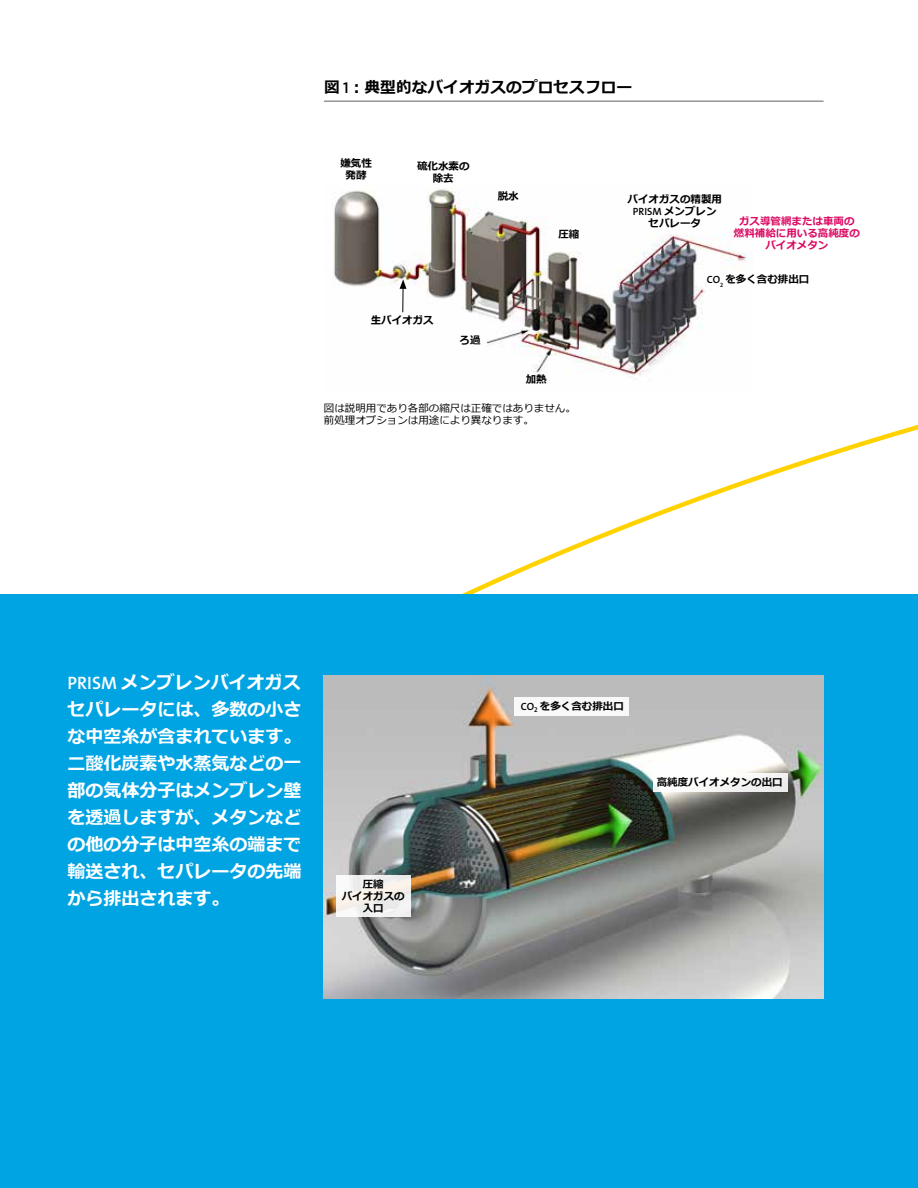
<style>
.page{position:relative;width:918px;height:1188px;background:#fff}
.page>*{position:absolute;margin:0;border:0;box-sizing:border-box;transform-origin:0 0}
.t1{font:700 18px/27px "Meiryo";color:#fff;text-align:justify}
.t2{font:700 15.75px "Meiryo";color:#000}
.t3{font:700 10.5px/12px "Meiryo";color:#000;text-align:center}
.t4{font:10.5px/12px "Meiryo";color:#000}
.t5{font:700 10.5px/12px "Meiryo";color:#db0962;text-align:center}
.t6{font:600 10.5px "The Sans LF";color:#000}
.s1{font-family:"The Sans LF";font-weight:600}
.s2{font-family:"Meiryo";font-weight:700}
</style>
<div class="page">
<svg style="left:568px;top:100px;width:350px;height:453px"></svg>
<div style="left:0;top:594px;width:918px;height:594px;background:#00a4e3"></div>
<img style="left:324px;top:675px;width:500px;height:324px">
<div style="left:654px;top:773px;width:134px;height:18px;background:#fff"></div>
<div style="left:336px;top:875px;width:75px;height:42px;background:linear-gradient(to right,#f8f5f2,#efeeeb)"></div>
<div style="left:514px;top:698px;width:115px;height:18px;background:#f8f8f8"></div>
<img style="left:334px;top:184px;width:419px;height:208px">
<svg style="left:400px;top:279px;width:7px;height:33px"></svg>
<hr style="left:324px;top:101px;width:500px;height:1px;background:#717073">
<p class="t2" style="left:324px;top:76px;width:310px">図 <span class="s1">1</span>：典型的なバイオガスのプロセスフロー</p>
<p class="t3" style="left:340px;top:158px;width:33px">嫌気性発酵</p>
<p class="t3" style="left:417px;top:161px;width:54px">硫化水素の除去</p>
<p class="t3" style="left:498px;top:191px;width:22px">脱水</p>
<p class="t3" style="left:558px;top:228px;width:22px">圧縮</p>
<p class="t3" style="left:371px;top:315px;width:64px">生バイオガス</p>
<p class="t3" style="left:460px;top:335px;width:22px">ろ過</p>
<p class="t3" style="left:526px;top:374px;width:22px">加熱</p>
<p class="t4" style="left:324px;top:403px;width:253px">図は説明用であり各部の縮尺は正確ではありません。前処理オプションは用途により異なります。</p>
<p class="t3" style="left:628px;top:194px;width:96px">バイオガスの精製用</p>
<p class="t6" style="left:633px;top:205px;width:85px">PRISM <span class="s2">メンブレン</span></p>
<p class="t3" style="left:649px;top:218px;width:54px">セパレータ</p>
<p class="t5" style="left:734px;top:215px;width:128px">ガス導管網または車両の燃料補給に用いる高純度のバイオメタン</p>
<p class="t3" style="left:707px;top:274px;width:104px"><span class="s1">CO</span><sub>2</sub> を多く含む排出口</p>
<p class="t1" style="left:68px;top:670px;width:235px"><span class="s1">PRISM</span> メンブレンバイオガスセパレータには、多数の小さな中空糸が含まれています。二酸化炭素や水蒸気などの一部の気体分子はメンブレン壁を透過しますが、メタンなどの他の分子は中空糸の端まで輸送され、セパレータの先端から排出されます。</p>
<p class="t3" style="left:342px;top:878px;width:64px">圧縮<br>バイオガスの入口</p>
<p class="t3" style="left:521px;top:701px;width:104px"><span class="s1">CO</span><sub>2</sub> を多く含む排出口</p>
<p class="t3" style="left:657px;top:776px;width:127px">高純度バイオメタンの出口</p>
</div>
